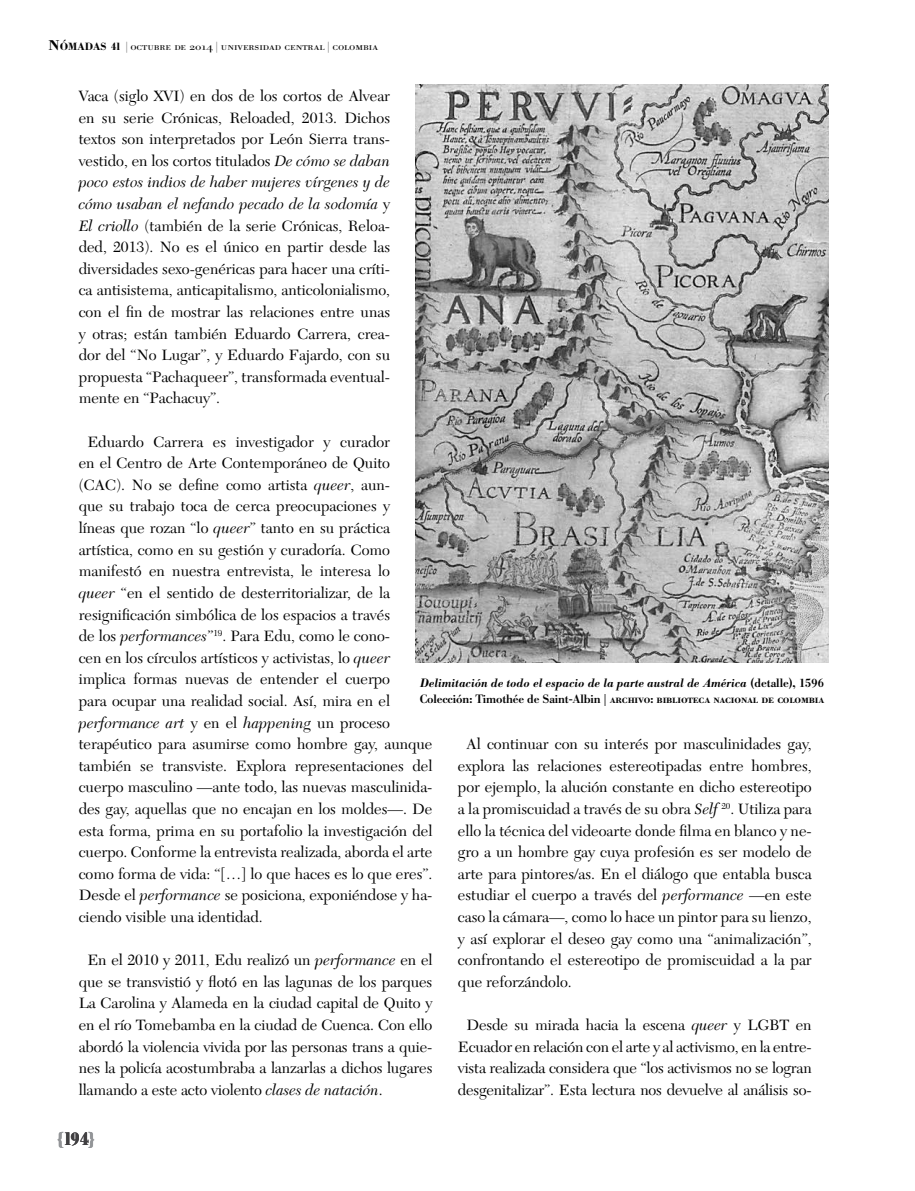
<style>
.page{position:relative;width:915px;height:1191px;background:#fff}
.page>*{position:absolute;margin:0;border:0;box-sizing:border-box;transform-origin:0 0}
.t1{font:700 condensed 18px "Bodoni BE";color:#414042}
.t2{font:15.6px/21.6px "New Caledonia LT Std";color:#000;text-align:justify}
.t3{font:12px "Bodoni BE Medium SC";letter-spacing:-.01em;color:#000}
.t4{font:italic 500 12px "Bodoni BE";color:#000}
.t5{font:11.1px "Bodoni BE Light SC";color:#000;scale:.54 1}
.s1{font-family:"Bodoni";font-weight:700;font-size:14.7px}
.s2{font-family:"Bodoni";font-weight:700;font-size:10.95px}
.s3{font-family:"Bodoni BE";font-weight:700;font-stretch:condensed;font-size:10.5px}
.s4{font-size:9.9px}
.s5{font-style:italic}
.s6{font-style:normal}
.s7{font-family:"Bodoni BE";font-weight:500}
.s8{color:#939598}
</style>
<div class="page">
<img style="left:415px;top:84px;width:413px;height:579px">
<p class="t5" style="left:48px;top:40px;width:611px"><span class="s1">N</span><span class="s2">ÓMADAS</span> <span class="s3">41</span> | octubre de <span class="s4">2014</span> | universidad central | colombia</p>
<p class="t2" style="left:79px;top:85px;width:313px">Vaca (siglo XVI) en dos de los cortos de Alvear en su serie Crónicas, Reloaded, 2013. Dichos textos son interpretados por León Sierra trans&shy;vestido, en los cortos titulados <span class="s5">De cómo se daban poco estos indios de haber mujeres vírgenes y de cómo usaban el nefando pecado de la sodomía</span> y <span class="s5">El criollo</span> (también de la serie Crónicas, Reloa&shy;ded, 2013). No es el único en partir desde las diversidades sexo-genéricas para hacer una críti&shy;ca antisistema, anticapitalismo, anticolonialismo, con el fin de mostrar las relaciones entre unas y otras; están también Eduardo Carrera, crea&shy;dor del “No Lugar”, y Eduardo Fajardo, con su propuesta “Pachaqueer”, transformada eventual&shy;mente en “Pachacuy”.</p>
<p class="t2" style="left:79px;top:431px;width:355px;text-align:left;text-indent:9px">Eduardo Carrera es investigador y curador<br>en el Centro de Arte Contemporáneo de Quito (CAC). No se define como artista <span class="s5">queer</span>, aun-<br>que su trabajo toca de cerca preocupaciones y<br>líneas que rozan “lo <span class="s5">queer</span>” tanto en su práctica artística, como en su gestión y curadoría. Como manifestó en nuestra entrevista, le interesa lo<br><span class="s5">queer</span> “en el sentido de desterritorializar, de la resignificación simbólica de los espacios a través<br>de los <span class="s5">performances</span>”<sup>19</sup>. Para Edu, como le cono-<br>cen en los círculos artísticos y activistas, lo <span class="s5">queer </span>implica formas nuevas de entender el cuerpo<br>para ocupar una realidad social. Así, mira en el <span class="s5">performance art</span> y en el <span class="s5">happening</span> un proceso terapéutico para asumirse como hombre gay, aunque también se transviste. Explora representaciones del cuerpo masculino —ante todo, las nuevas masculinida&shy;des gay, aquellas que no encajan en los moldes—. De esta forma, prima en su portafolio la investigación del cuerpo. Conforme la entrevista realizada, aborda el arte como forma de vida: “[…] lo que haces es lo que eres”.<br>Desde el <span class="s5">performance</span> se posiciona, exponiéndose y ha&shy;ciendo visible una identidad.</p>
<p class="t2" style="left:79px;top:949px;width:355px;text-indent:9px">En el 2010 y 2011, Edu realizó un <span class="s5">performance</span> en el que se transvistió y flotó en las lagunas de los parques La Carolina y Alameda en la ciudad capital de Quito y en el río Tomebamba en la ciudad de Cuenca. Con ello abordó la violencia vivida por las personas trans a quie&shy;nes la policía acostumbraba a lanzarlas a dichos lugares llamando a este acto violento <span class="s5">clases de natación</span>.</p>
<p class="t4" style="left:420px;top:676px;width:405px">Delimitación de todo el espacio de la parte austral de América <span class="s6">(detalle), 1596</span></p>
<p class="t3" style="left:419px;top:692px;width:406px"><span class="s7">Colección: Timothée de Saint-Albin |</span> archivo: biblioteca nacional de colombia</p>
<p class="t2" style="left:458px;top:733px;width:355px;text-indent:9px">Al continuar con su interés por masculinidades gay, explora las relaciones estereotipadas entre hombres, por ejemplo, la alución constante en dicho estereotipo a la promiscuidad a través de su obra <span class="s5">Self</span> <sup>20</sup>. Utiliza para ello la técnica del videoarte donde filma en blanco y ne&shy;gro a un hombre gay cuya profesión es ser modelo de arte para pintores/as. En el diálogo que entabla busca estudiar el cuerpo a través del <span class="s5">performance</span> —en este caso la cámara—, como lo hace un pintor para su lienzo, y así explorar el deseo gay como una “animalización”, confrontando el estereotipo de promiscuidad a la par que reforzándolo.</p>
<p class="t2" style="left:458px;top:1014px;width:355px;text-align:center">Desde su mirada hacia la escena <span class="s5">queer</span> y LGBT en Ecuador en relación con el arte y al activismo, en la entre&shy;vista realizada considera que “los activismos no se logran desgenitalizar”. Esta lectura nos devuelve al análisis so-</p>
<p class="t1" style="left:57px;top:1128px;width:39px"><span class="s8">{</span>194<span class="s8">}</span></p>
</div>
